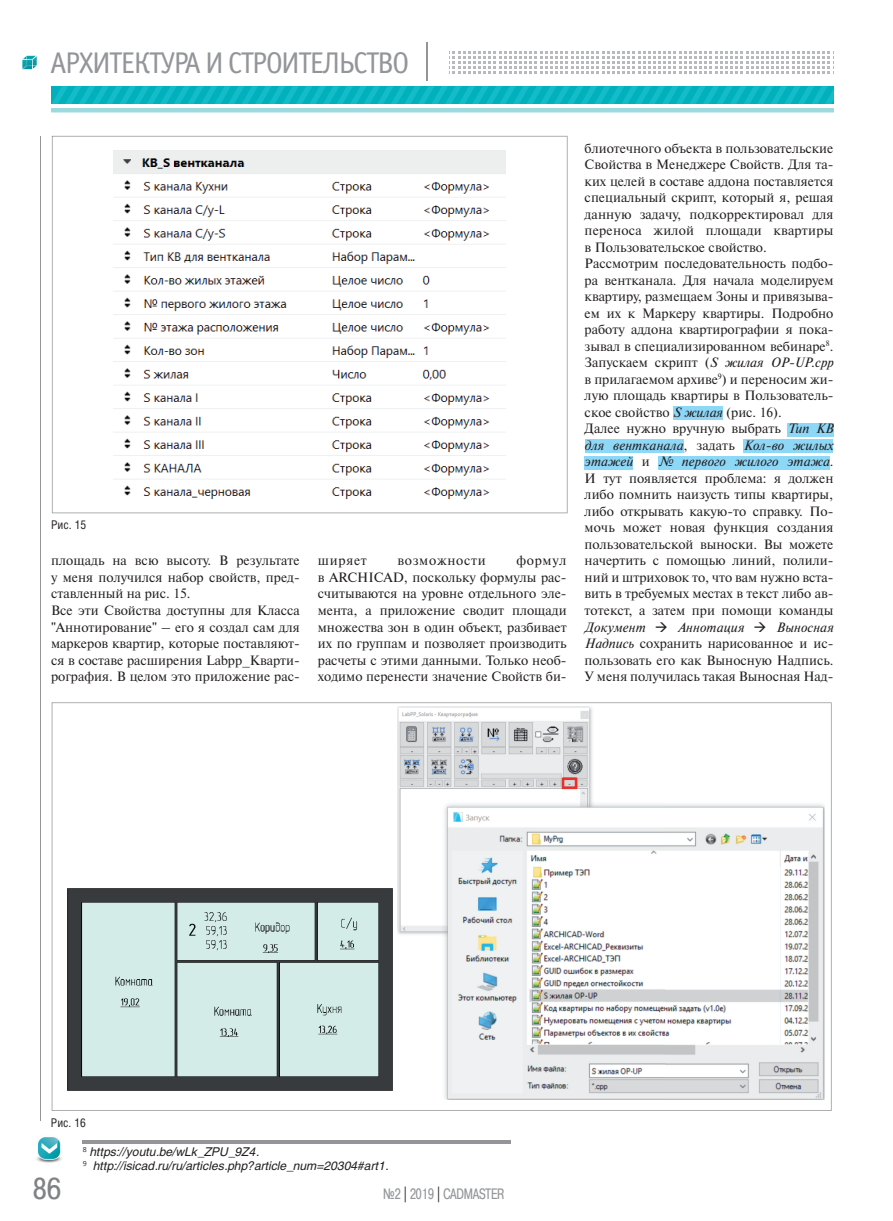
<style>
.page{position:relative;width:893px;height:1221px;background:#fff}
.page>*{position:absolute;margin:0;border:0;box-sizing:border-box;transform-origin:0 0}
.t1{font:30px "Officina Sans C";letter-spacing:-.05em;color:#939598}
.t2{font:30px "Pragmatica Cond C";color:#808285;scale:1.07 1}
.t3{font:15px "Pragmatica Cond C";color:#939598;scale:.9 1}
.t4{font:13.5px/16.5px "Newton C";color:#231f20}
.t5{font:13.5px "Newton C";letter-spacing:.055em;color:#231f20}
.t6{font:italic 12px/13.5px "Helios";color:#231f20}
.t7{font:12px "Helios Cond";color:#231f20}
.s1{font-style:italic}
.s2{color:#231f20}
</style>
<div class="page">
<svg style="left:22px;top:55px;width:15px;height:15px"></svg>
<hr style="left:427px;top:42px;width:1px;height:38px;background:#939598">
<svg style="left:449px;top:51px;width:385px;height:23px"></svg>
<svg style="left:52px;top:86px;width:781px;height:18px;background:#09b5c0"></svg>
<hr style="left:51px;top:108px;width:782px;height:4px;background:#9ed9e0">
<hr style="left:40px;top:136px;width:1px;height:985px;background:#939598">
<div style="left:673px;top:406px;width:50px;height:14px;background:#8dd7f7"></div>
<div style="left:787px;top:423px;width:46px;height:13px;background:#8dd7f7"></div>
<div style="left:585px;top:439px;width:99px;height:14px;background:#8dd7f7"></div>
<div style="left:743px;top:439px;width:90px;height:14px;background:#8dd7f7"></div>
<div style="left:585px;top:456px;width:48px;height:13px;background:#8dd7f7"></div>
<div style="left:659px;top:456px;width:171px;height:13px;background:#8dd7f7"></div>
<svg style="left:52px;top:136px;width:516px;height:377px"></svg>
<svg style="left:52px;top:702px;width:780px;height:408px"></svg>
<img style="left:398px;top:706px;width:427px;height:393px">
<img style="left:36px;top:1137px;width:26px;height:26px">
<hr style="left:83px;top:1140px;width:428px;height:3px;background:#939598">
<h1 class="t1" style="left:50px;top:51px;width:360px">АРХИТЕКТУРА И СТРОИТЕЛЬСТВО</h1>
<p class="t7" style="left:51px;top:520px;width:37px">Рис. 15</p>
<p class="t4" style="left:318px;top:553px;width:250px;text-align:justify;text-indent:198px">формул в ARCHICAD, поскольку формулы рас&shy;считываются на уровне отдельного эле&shy;мента, а приложение сводит площади множества зон в один объект, разбивает их по группам и позволяет производить расчеты с этими данными. Только необ&shy;ходимо перенести значение Свойств би-</p>
<p class="t4" style="left:51px;top:553px;width:250px">площадь на всю высоту. В результате у меня получился набор свойств, пред&shy;ставленный на рис. 15.<br>Все эти Свойства доступны для Класса "Аннотирование" – его я создал сам для маркеров квартир, которые поставляют&shy;ся в составе расширения Labpp_Кварти&shy;рография. В целом это приложение рас-</p>
<p class="t4" style="left:318px;top:553px;width:51px">ширяет</p>
<p class="t5" style="left:397px;top:556px;width:90px">возможности</p>
<p class="t4" style="left:585px;top:141px;width:250px">блиотечного объекта в пользовательские Свойства в Менеджере Свойств. Для та&shy;ких целей в составе аддона поставляется специальный скрипт, который я, решая данную задачу, подкорректировал для переноса жилой площади квартиры в Пользовательское свойство.<br>Рассмотрим последовательность подбо&shy;ра вентканала. Для начала моделируем квартиру, размещаем Зоны и привязыва&shy;ем их к Маркеру квартиры. Подробно работу аддона квартирографии я пока&shy;зывал в специализированном вебинаре<sup>8</sup>.<br>Запускаем скрипт (<span class="s1">S жилая OP-UP.cpp </span>в прилагаемом архиве<sup>9</sup>) и переносим жи&shy;лую площадь квартиры в Пользователь&shy;ское свойство <span class="s1">S жилая</span> (рис. 16).<br>Далее нужно вручную выбрать <span class="s1">Тип КВ для вентканала</span>, задать <span class="s1">Кол-во жилых этажей</span> и <span class="s1">№ первого жилого этажа</span>.<br>И тут появляется проблема: я должен либо помнить наизусть типы квартиры, либо открывать какую-то справку. По&shy;мочь может новая функция создания пользовательской выноски. Вы можете начертить с помощью линий, полили&shy;ний и штриховок то, что вам нужно вста&shy;вить в требуемых местах в текст либо ав&shy;тотекст, а затем при помощи команды <span class="s1">Документ</span> → <span class="s1">Аннотация</span> → <span class="s1">Выносная Надпись</span> сохранить нарисованное и ис&shy;пользовать его как Выносную Надпись.<br>У меня получилась такая Выносная Над-</p>
<p class="t7" style="left:51px;top:1118px;width:37px">Рис. 16</p>
<p class="t6" style="left:83px;top:1146px;width:308px"><sup>8</sup> https://youtu.be/wLk_ZPU_9Z4.<br><sup>9</sup> http://isicad.ru/ru/articles.php?article_num=20304#art1.</p>
<h1 class="t2" style="left:33px;top:1171px;width:28px">86</h1>
<p class="t3" style="left:383px;top:1185px;width:136px">¹2 <span class="s2">|</span> 2019 <span class="s2">|</span> CADMASTER</p>
</div>
